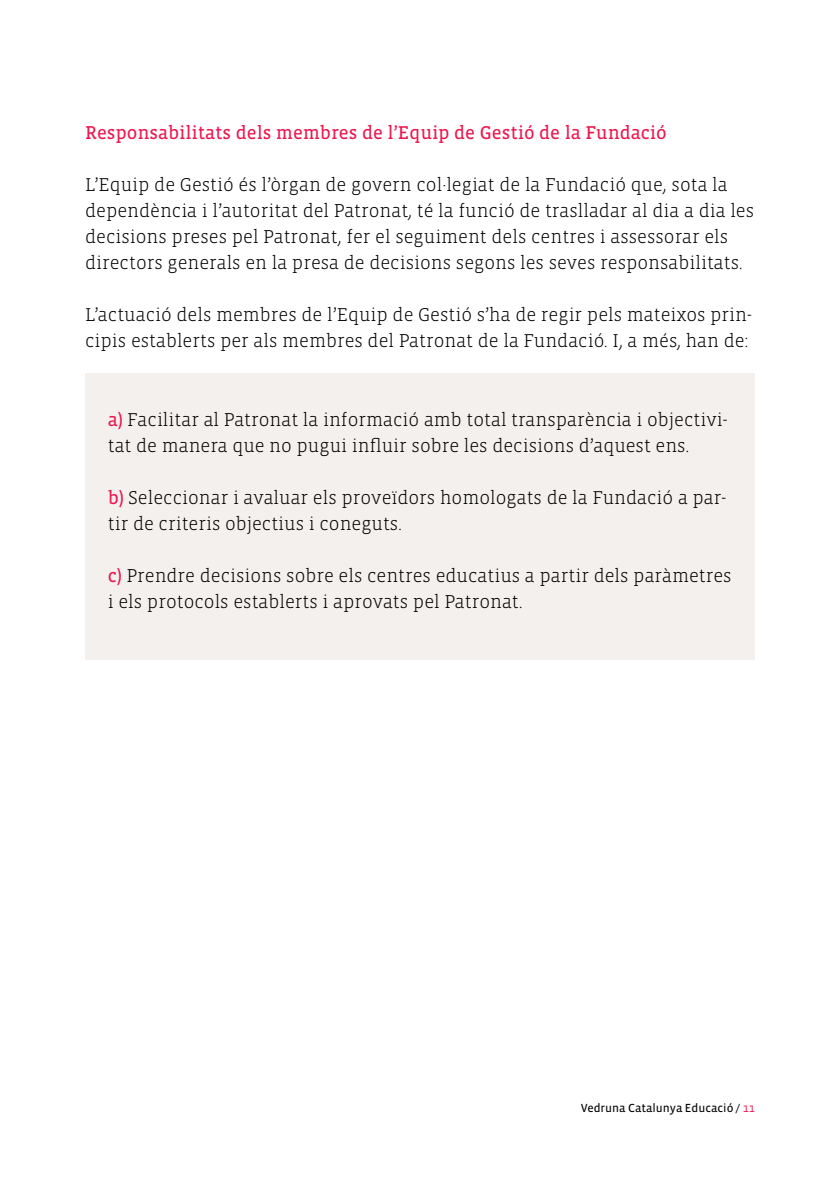
<style>
.page{position:relative;width:840px;height:1191px;background:#fff}
.page>*{position:absolute;margin:0;border:0;box-sizing:border-box;transform-origin:0 0}
.t1{font:300 19px/26px "Vista Slab OT";color:#000}
.t2{font:19px "Vista Slab OT";color:#ed174f}
.t3{font:12px "Vista Sans OT";color:#000}
.s1{font-weight:400;color:#ed174f}
.s2{font-style:inherit}
.s3{color:#ed174f}
</style>
<div class="page">
<div style="left:85px;top:374px;width:669px;height:286px;background:#f3f0ed"></div>
<p class="t2" style="left:85px;top:123px;width:582px">Responsabilitats dels membres de l’Equip de Gestió de la Fundació</p>
<p class="t1" style="left:85px;top:172px;width:670px">L’Equip de Gestió és l’òrgan de govern col·legiat de la Fundació que, sota la dependència i l’autoritat del Patronat, té la funció de traslladar al dia a dia les decisions preses pel Patronat, fer el seguiment dels centres i assessorar els directors generals en la presa de decisions segons les seves responsabilitats.</p>
<p class="t1" style="left:85px;top:302px;width:667px">L’actuació dels membres de l’Equip de Gestió s’ha de regir pels mateixos prin&shy;cipis establerts per als membres del Patronat de la Fundació. I, a més, han de:</p>
<p class="t1" style="left:108px;top:406px;width:620px"><span class="s1">a)</span> Facilitar al Patronat la informació amb total transparència i objectivi&shy;tat de manera que no pugui influir sobre les decisions d’aquest ens.</p>
<p class="t1" style="left:108px;top:484px;width:619px"><span class="s1">b)</span> Seleccionar i avaluar els proveïdors homologats de la Fundació a par&shy;tir de criteris objectius i coneguts.</p>
<p class="t1" style="left:108px;top:562px;width:625px"><span class="s1">c)</span> Prendre decisions sobre els centres educatius a partir dels paràmetres i els protocols establerts i aprovats pel Patronat.</p>
<p class="t3" style="left:580px;top:1101px;width:175px">Vedruna Catalunya Educació <span class="s2">/</span> <span class="s3">11</span></p>
</div>
